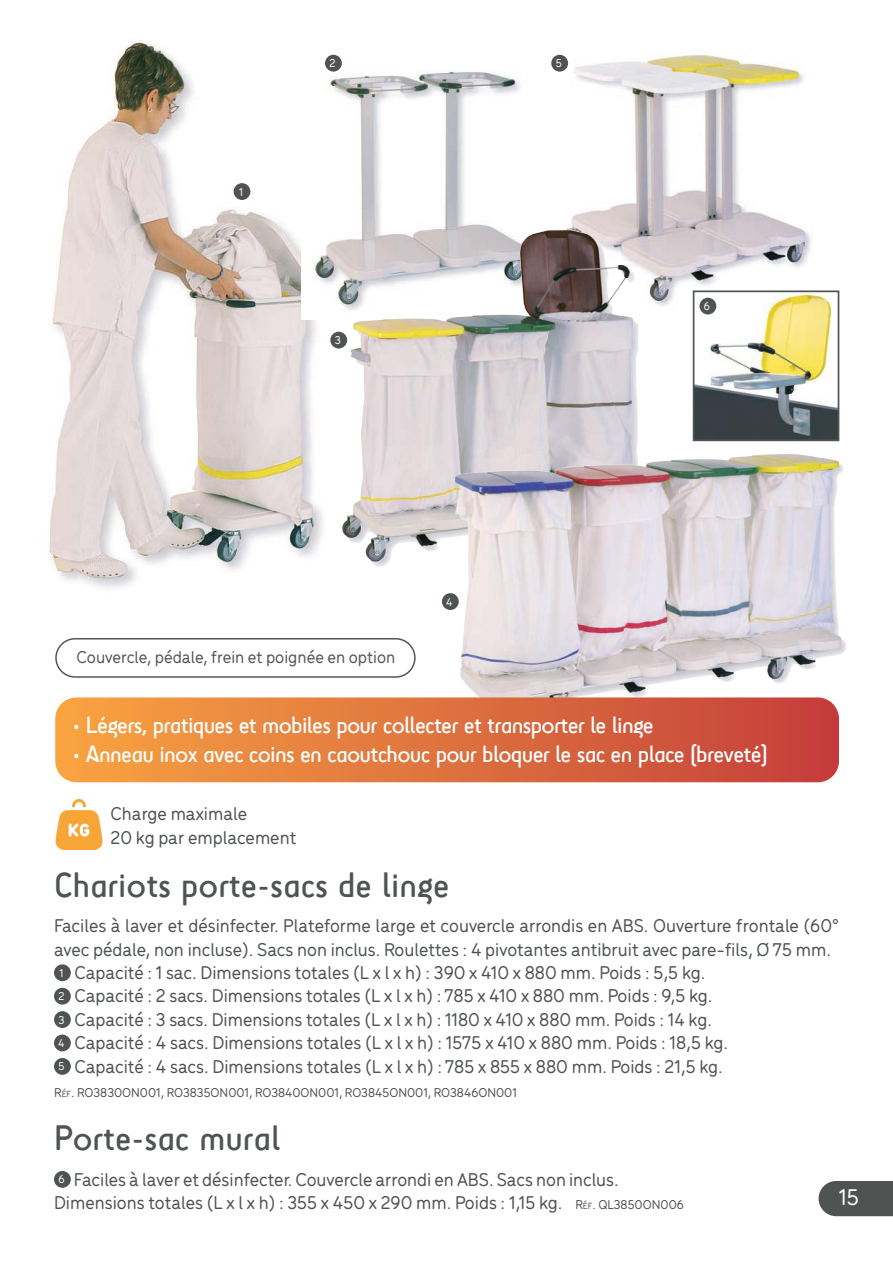
<style>
.page{position:relative;width:893px;height:1263px;background:#fff}
.page>*{position:absolute;margin:0;border:0;box-sizing:border-box;transform-origin:0 0}
.t1{font:36px "Sci Fly Sans";color:#4f5453}
.t2{font:24px "Sci Fly Sans";letter-spacing:-.03em;color:#fff}
.t3{font:500 24px "Menco";color:#fff}
.t4{font:500 19.5px/23.4px "Menco";color:#4f5453}
.t5{font:500 18px "Menco";color:#565655}
.t6{font:500 13.5px "Menco";color:#4f5453}
.t7{font:500 12px "Menco";color:#fff}
.s1{font-size:12px;color:#fff}
.s2{font-size:9.45px}
</style>
<div class="page">
<img style="left:49px;top:40px;width:274px;height:548px">
<img style="left:302px;top:48px;width:219px;height:271px">
<img style="left:560px;top:52px;width:251px;height:261px">
<img style="left:696px;top:293px;width:140px;height:140px">
<div style="left:693px;top:290px;width:146px;height:151px;border:2px solid #4f5453"></div>
<img style="left:325px;top:222px;width:341px;height:345px">
<img style="left:431px;top:433px;width:415px;height:281px">
<div style="left:54px;top:964px;width:17px;height:17px;background:#4f5453;border-radius:50%"></div>
<div style="left:54px;top:988px;width:17px;height:16px;background:#4f5453;border-radius:50%"></div>
<div style="left:54px;top:1011px;width:17px;height:17px;background:#4f5453;border-radius:50%"></div>
<div style="left:54px;top:1034px;width:17px;height:17px;background:#4f5453;border-radius:50%"></div>
<div style="left:54px;top:1058px;width:17px;height:17px;background:#4f5453;border-radius:50%"></div>
<div style="left:54px;top:1171px;width:17px;height:17px;background:#4f5453;border-radius:50%"></div>
<div style="left:55px;top:638px;width:361px;height:40px;border:2px solid #565655;border-radius:19px"></div>
<div style="left:55px;top:697px;width:784px;height:85px;background:linear-gradient(to right,#f8a542,#c43d3b);border-radius:21px"></div>
<img style="left:55px;top:800px;width:48px;height:49px">
<div style="left:234px;top:183px;width:16px;height:17px;background:#4f5453;border-radius:50%"></div>
<div style="left:442px;top:593px;width:17px;height:17px;background:#4f5453;border-radius:50%"></div>
<div style="left:330px;top:332px;width:17px;height:16px;background:#4f5453;border-radius:50%"></div>
<div style="left:325px;top:55px;width:17px;height:17px;background:#4f5453;border-radius:50%"></div>
<div style="left:551px;top:55px;width:17px;height:17px;background:#4f5453;border-radius:50%"></div>
<div style="left:699px;top:298px;width:17px;height:16px;background:#4f5453;border-radius:50%"></div>
<div style="left:819px;top:1181px;width:74px;height:35px;background:#4f5453"></div>
<p class="t7" style="left:239px;top:183px;width:5px">1</p>
<p class="t7" style="left:329px;top:55px;width:8px">2</p>
<p class="t7" style="left:556px;top:55px;width:8px">5</p>
<p class="t7" style="left:335px;top:332px;width:8px">3</p>
<p class="t7" style="left:446px;top:593px;width:8px">4</p>
<p class="t5" style="left:77px;top:645px;width:320px">Couvercle, pédale, frein et poignée en option</p>
<p class="t7" style="left:704px;top:298px;width:8px">6</p>
<p class="t2" style="left:72px;top:711px;width:583px">• Légers, pratiques et mobiles pour collecter et transporter le linge</p>
<p class="t2" style="left:72px;top:740px;width:697px">• Anneau inox avec coins en caoutchouc pour bloquer le sac en place (breveté)</p>
<p class="t4" style="left:111px;top:801px;width:187px">Charge maximale<br>20 kg par emplacement</p>
<h1 class="t1" style="left:54px;top:864px;width:397px">Chariots porte-sacs de linge</h1>
<p class="t4" style="left:54px;top:913px;width:786px">Faciles à laver et désinfecter. Plateforme large et couvercle arrondis en ABS. Ouverture frontale (60° avec pédale, non incluse). Sacs non inclus. Roulettes : 4 pivotantes antibruit avec pare-fils, Ø 75 mm.<br><span class="s1">1</span> Capacité : 1 sac. Dimensions totales (L x l x h) : 390 x 410 x 880 mm. Poids : 5,5 kg.<br><span class="s1">2</span> Capacité : 2 sacs. Dimensions totales (L x l x h) : 785 x 410 x 880 mm. Poids : 9,5 kg.<br><span class="s1">3</span> Capacité : 3 sacs. Dimensions totales (L x l x h) : 1180 x 410 x 880 mm. Poids : 14 kg.<br><span class="s1">4</span> Capacité : 4 sacs. Dimensions totales (L x l x h) : 1575 x 410 x 880 mm. Poids : 18,5 kg.<br><span class="s1">5</span> Capacité : 4 sacs. Dimensions totales (L x l x h) : 785 x 855 x 880 mm. Poids : 21,5 kg.</p>
<p class="t6" style="left:54px;top:1082px;width:464px">R<span class="s2">éf</span>. RO3830ON001, RO3835ON001, RO3840ON001, RO3845ON001, RO3846ON001</p>
<h1 class="t1" style="left:54px;top:1117px;width:228px">Porte-sac mural</h1>
<p class="t4" style="left:54px;top:1166px;width:566px"><span class="s1">6</span> Faciles à laver et désinfecter. Couvercle arrondi en ABS. Sacs non inclus.<br>Dimensions totales (L x l x h) : 355 x 450 x 290 mm. Poids : 1,15 kg.</p>
<p class="t6" style="left:575px;top:1195px;width:110px">R<span class="s2">éf</span>. QL3850ON006</p>
<p class="t3" style="left:839px;top:1180px;width:22px">15</p>
</div>
